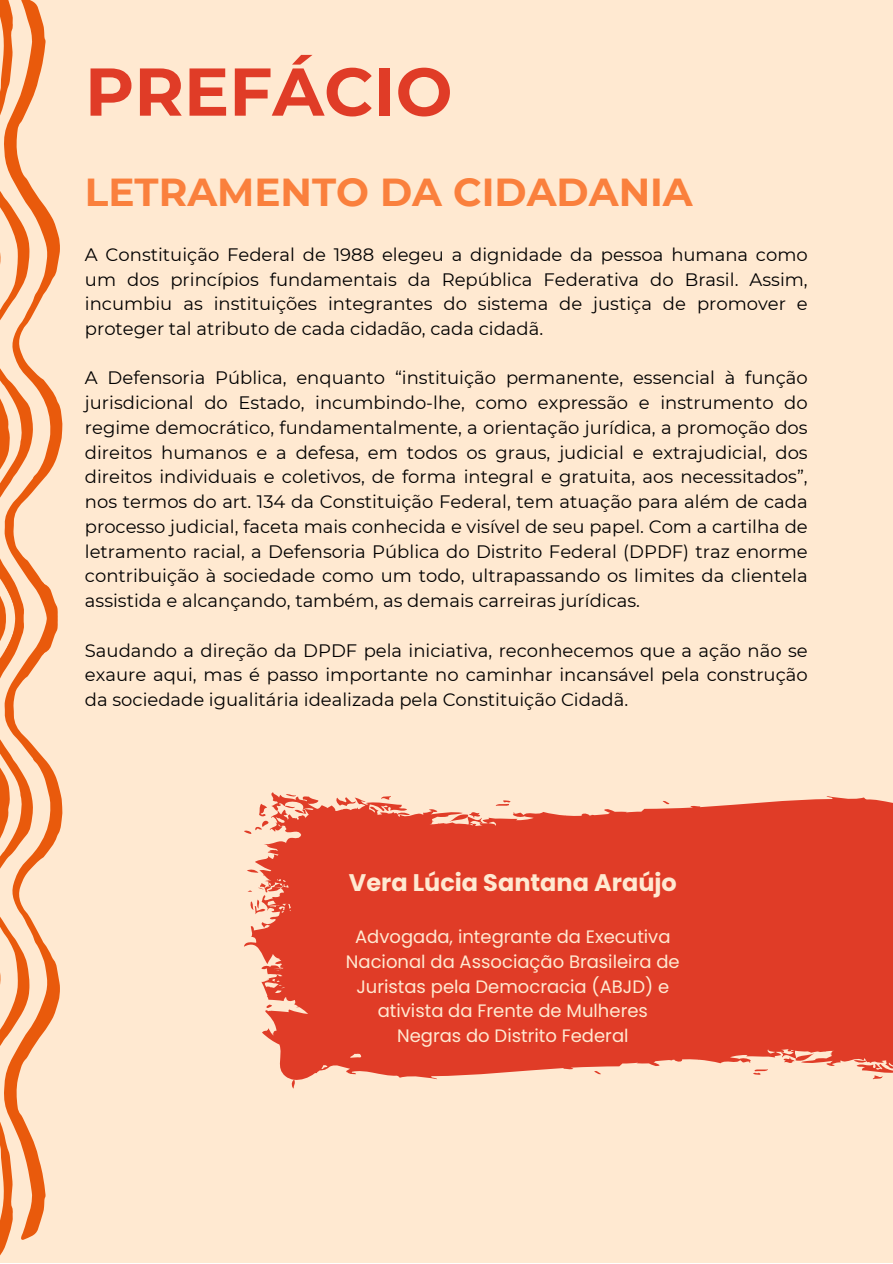
<style>
.page{position:relative;width:893px;height:1264px;background:#fff}
.page>*{position:absolute;margin:0;border:0;box-sizing:border-box;transform-origin:0 0}
.t1{font:700 67.5px "Montserrat";color:#e03c27}
.t2{font:700 39px "Montserrat";color:#fa803d}
.t3{font:700 24px "Poppins";color:#ffe9d1}
.t4{font:18px/24.8px "Montserrat";color:#000;text-align:justify}
.t5{font:18px/24.8px "Poppins";color:#ffe9d1;text-align:center}
</style>
<div class="page">
<div style="left:0;top:0;width:892px;height:1262px;background:#ffe9d1"></div>
<svg style="left:0;top:0;width:62px;height:1256px"></svg>
<svg style="left:279px;top:1045px;width:613px;height:43px"></svg>
<svg style="left:244px;top:792px;width:648px;height:253px;background:#e34e39"></svg>
<p class="t1" style="left:85px;top:50px;width:369px">PREFÁCIO</p>
<p class="t2" style="left:85px;top:168px;width:609px">LETRAMENTO DA CIDADANIA</p>
<p class="t4" style="left:85px;top:242px;width:724px">A Constituição Federal de 1988 elegeu a dignidade da pessoa humana como um dos princípios fundamentais da República Federativa do Brasil. Assim, incumbiu as instituições integrantes do sistema de justiça de promover e proteger tal atributo de cada cidadão, cada cidadã.</p>
<p class="t4" style="left:85px;top:365px;width:724px">A Defensoria Pública, enquanto “instituição permanente, essencial à função jurisdicional do Estado, incumbindo-lhe, como expressão e instrumento do regime democrático, fundamentalmente, a orientação jurídica, a promoção dos direitos humanos e a defesa, em todos os graus, judicial e extrajudicial, dos direitos individuais e coletivos, de forma integral e gratuita, aos necessitados”, nos termos do art. 134 da Constituição Federal, tem atuação para além de cada processo judicial, faceta mais conhecida e visível de seu papel. Com a cartilha de letramento racial, a Defensoria Pública do Distrito Federal (DPDF) traz enorme contribuição à sociedade como um todo, ultrapassando os limites da clientela assistida e alcançando, também, as demais carreiras jurídicas.</p>
<p class="t4" style="left:85px;top:637px;width:724px">Saudando a direção da DPDF pela iniciativa, reconhecemos que a ação não se exaure aqui, mas é passo importante no caminhar incansável pela construção da sociedade igualitária idealizada pela Constituição Cidadã.</p>
<p class="t3" style="left:349px;top:866px;width:329px">Vera Lúcia Santana Araújo</p>
<p class="t5" style="left:346px;top:924px;width:335px">Advogada, integrante da Executiva Nacional da Associação Brasileira de Juristas pela Democracia (ABJD) e ativista da Frente de Mulheres Negras do Distrito Federal</p>
</div>
